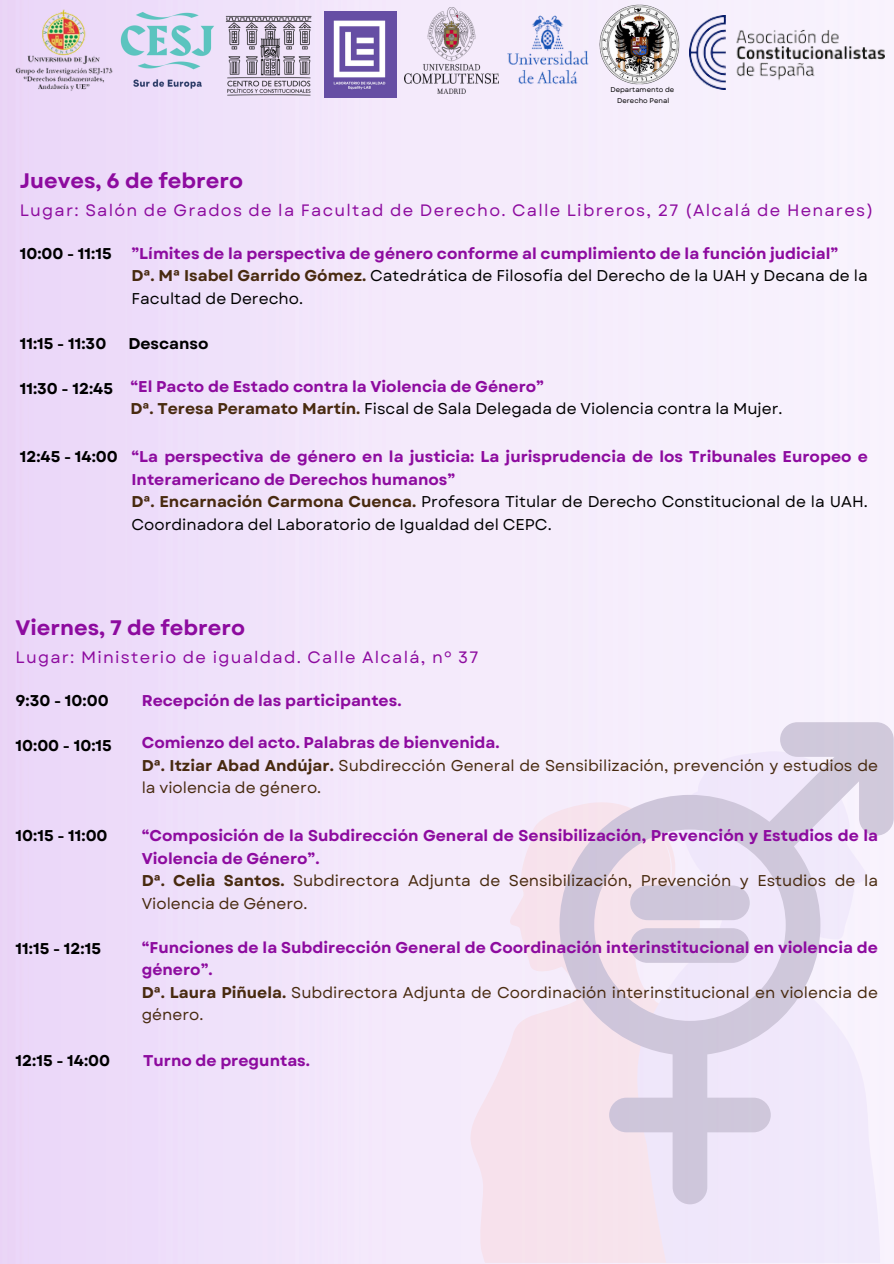
<style>
.page{position:relative;width:894px;height:1264px;background:#fff}
.page>*{position:absolute;margin:0;border:0;box-sizing:border-box;transform-origin:0 0}
.t1{font:700 21px "Garet";color:#8d0b9f}
.t2{font:16.5px "Garet";letter-spacing:.075em;color:#8d0b9f}
.t3{font:700 15.6px/22.5px "Garet";color:#8d0b9f}
.t4{font:15.6px/22.5px "Garet";color:#482a0f}
.t5{font:15.6px/22.5px "Garet";color:#000}
.t6{font:700 15.6px "Garet";color:#000}
.t7{font:6.9px "Garet";color:#000}
.s1{color:#482a0f}
.s2{font-weight:400;color:#000}
.s3{font-weight:700;color:#8d0b9f}
.s4{font-weight:700;color:#482a0f}
.s5{font-weight:700}
.s6{font-weight:400;color:#482a0f}
</style>
<div class="page">
<img style="left:0;top:0;width:893px;height:1263px">
<svg style="left:470px;top:802px;width:159px;height:460px;background:#f6e5f1"></svg>
<svg style="left:629px;top:1204px;width:250px;height:58px;background:#f0e7f8"></svg>
<svg style="left:559px;top:722px;width:334px;height:482px"></svg>
<img style="left:12px;top:4px;width:105px;height:93px">
<img style="left:117px;top:9px;width:100px;height:86px">
<img style="left:223px;top:11px;width:90px;height:88px">
<img style="left:324px;top:12px;width:72px;height:85px">
<img style="left:404px;top:8px;width:193px;height:85px">
<img style="left:599px;top:4px;width:80px;height:80px">
<img style="left:689px;top:16px;width:194px;height:73px">
<h2 class="t7" style="left:610px;top:85px;width:65px">Departamento de</h2>
<h2 class="t7" style="left:617px;top:95px;width:54px">Derecho Penal</h2>
<p class="t1" style="left:20px;top:166px;width:225px">Jueves, 6 de febrero</p>
<p class="t2" style="left:20px;top:199px;width:854px">Lugar: Salón de Grados de la Facultad de Derecho. Calle Libreros, 27 (Alcalá de Henares)</p>
<p class="t6" style="left:20px;top:242px;width:93px">10:00 - 11:15</p>
<p class="t3" style="left:131px;top:242px;width:737px">”Límites de la perspectiva de género conforme al cumplimiento de la función judicial”<br><span class="s1">Dª. Mª Isabel Garrido Gómez.</span> <span class="s2">Catedrática de Filosofía del Derecho de la UAH y Decana de la<br>Facultad de Derecho.</span></p>
<p class="t6" style="left:20px;top:332px;width:88px">11:15 - 11:30</p>
<p class="t6" style="left:128px;top:332px;width:82px">Descanso</p>
<p class="t6" style="left:20px;top:377px;width:95px">11:30 - 12:45</p>
<h2 class="t5" style="left:130px;top:375px;width:653px"><span class="s3">“El Pacto de Estado contra la Violencia de Género”<br></span><span class="s4">Dª. Teresa Peramato Martín.</span> Fiscal de Sala Delegada de Violencia contra la Mujer.</h2>
<p class="t6" style="left:20px;top:445px;width:99px">12:45 - 14:00</p>
<p class="t3" style="left:131px;top:445px;width:737px">“La perspectiva de género en la justicia: La jurisprudencia de los Tribunales Europeo e Interamericano de Derechos humanos”<br><span class="s1">Dª. Encarnación Carmona Cuenca.</span> <span class="s2">Profesora Titular de Derecho Constitucional de la UAH.<br>Coordinadora del Laboratorio de Igualdad del CEPC.</span></p>
<p class="t1" style="left:16px;top:613px;width:231px">Viernes, 7 de febrero</p>
<p class="t2" style="left:16px;top:646px;width:464px">Lugar: Ministerio de igualdad. Calle Alcalá, nº 37</p>
<p class="t6" style="left:16px;top:689px;width:95px">9:30 - 10:00</p>
<p class="t3" style="left:142px;top:689px;width:261px">Recepción de las participantes.</p>
<p class="t6" style="left:16px;top:734px;width:98px">10:00 - 10:15</p>
<h1 class="t4" style="left:142px;top:731px;width:737px"><span class="s3">Comienzo del acto. Palabras de bienvenida.<br></span><span class="s5">Dª. Itziar Abad Andújar.</span> Subdirección General de Sensibilización, prevención y estudios de la violencia de género.</h1>
<h1 class="t3" style="left:142px;top:824px;width:737px">“Composición de la Subdirección General de Sensibilización, Prevención y Estudios de la Violencia de Género”.<br><span class="s1">Dª. Celia Santos.</span> <span class="s6">Subdirectora Adjunta de Sensibilización, Prevención y Estudios de la Violencia de Género.</span></h1>
<h1 class="t3" style="left:142px;top:936px;width:737px">“Funciones de la Subdirección General de Coordinación interinstitucional en violencia de género”.<br><span class="s1">Dª. Laura Piñuela.</span> <span class="s6">Subdirectora Adjunta de Coordinación interinstitucional en violencia de género.</span></h1>
<p class="t6" style="left:16px;top:824px;width:93px">10:15 - 11:00</p>
<h2 class="t6" style="left:16px;top:937px;width:87px">11:15 - 12:15</h2>
<h1 class="t6" style="left:16px;top:1049px;width:96px">12:15 - 14:00</h1>
<h1 class="t3" style="left:143px;top:1049px;width:168px">Turno de preguntas.</h1>
</div>
